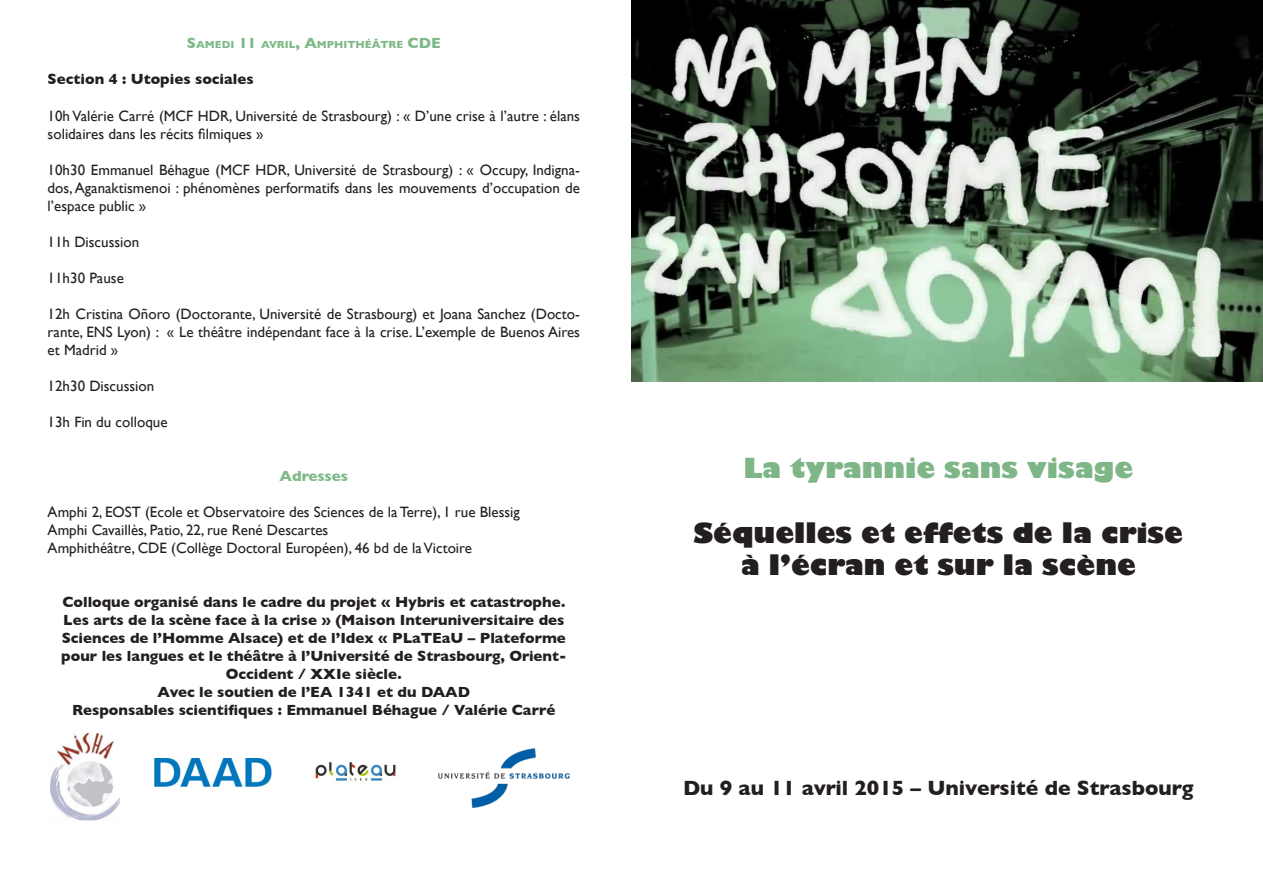
<style>
.page{position:relative;width:1263px;height:893px;background:#fff}
.page>*{position:absolute;margin:0;border:0;box-sizing:border-box;transform-origin:0 0}
.t1{font:800 27px "Gill Sans";color:#231f20}
.t2{font:800 27px "Gill Sans";color:#7eb687}
.t3{font:700 21px "Gill Sans";color:#231f20}
.t4{font:15px/18px "Gill Sans";color:#231f20;text-align:justify}
.t5{font:700 15px/18px "Gill Sans";color:#231f20;text-align:center}
.t6{font:700 15px "Gill Sans";color:#7eb987}
.t7{font:700 10.5px "Gill Sans";color:#7eb987}
.s1{font-size:15px}
</style>
<div class="page">
<img style="left:631px;top:0;width:632px;height:381px">
<img style="left:50px;top:733px;width:69px;height:88px">
<img style="left:155px;top:758px;width:117px;height:28px">
<img style="left:315px;top:762px;width:81px;height:19px">
<img style="left:438px;top:749px;width:132px;height:59px">
<p class="t7" style="left:187px;top:39px;width:243px"><span class="s1">S</span>AMEDI <span class="s1">11</span> AVRIL<span class="s1">, A</span>MPHITHÉÂTRE <span class="s1">CDE</span></p>
<p class="t5" style="left:48px;top:70px;width:207px">Section 4 : Utopies sociales</p>
<p class="t4" style="left:48px;top:106px;width:534px">10h Valérie Carré (MCF HDR, Université de Strasbourg) : « D’une crise à l’autre : élans solidaires dans les récits filmiques »</p>
<p class="t4" style="left:48px;top:160px;width:534px">10h30 Emmanuel Béhague (MCF HDR, Université de Strasbourg) : « Occupy, Indigna&shy;dos, Aganaktismenoi : phénomènes performatifs dans les mouvements d’occupation de l’espace public »</p>
<p class="t4" style="left:48px;top:232px;width:93px">11h Discussion</p>
<p class="t4" style="left:48px;top:268px;width:78px">11h30 Pause</p>
<p class="t4" style="left:48px;top:304px;width:534px">12h Cristina Oñoro (Doctorante, Université de Strasbourg) et Joana Sanchez (Docto&shy;rante, ENS Lyon) : « Le théâtre indépendant face à la crise. L’exemple de Buenos Aires et Madrid »</p>
<p class="t4" style="left:48px;top:376px;width:108px">12h30 Discussion</p>
<p class="t4" style="left:48px;top:412px;width:121px">13h Fin du colloque</p>
<p class="t6" style="left:280px;top:467px;width:70px">Adresses</p>
<p class="t4" style="left:48px;top:502px;width:474px">Amphi 2, EOST (Ecole et Observatoire des Sciences de la Terre), 1 rue Blessig</p>
<p class="t4" style="left:48px;top:520px;width:282px">Amphi Cavaillès, Patio, 22, rue René Descartes</p>
<p class="t4" style="left:48px;top:538px;width:426px">Amphithéâtre, CDE (Collège Doctoral Européen), 46 bd de la Victoire</p>
<p class="t5" style="left:61px;top:592px;width:507px">Colloque organisé dans le cadre du projet « Hybris et catastrophe.<br>Les arts de la scène face à la crise » (Maison Interuniversitaire des Sciences de l’Homme Alsace) et de l’Idex « PLaTEaU – Plateforme pour les langues et le théâtre à l’Université de Strasbourg, Orient-Occident / XXIe siècle.</p>
<p class="t5" style="left:158px;top:682px;width:314px">Avec le soutien de l’EA 1341 et du DAAD</p>
<p class="t5" style="left:72px;top:700px;width:485px">Responsables scientifiques : Emmanuel Béhague / Valérie Carré</p>
<p class="t2" style="left:743px;top:451px;width:391px">La tyrannie sans visage</p>
<p class="t1" style="left:693px;top:516px;width:491px">Séquelles et effets de la crise</p>
<p class="t1" style="left:741px;top:548px;width:397px">à l’écran et sur la scène</p>
<p class="t3" style="left:683px;top:775px;width:512px">Du 9 au 11 avril 2015 – Université de Strasbourg</p>
</div>
